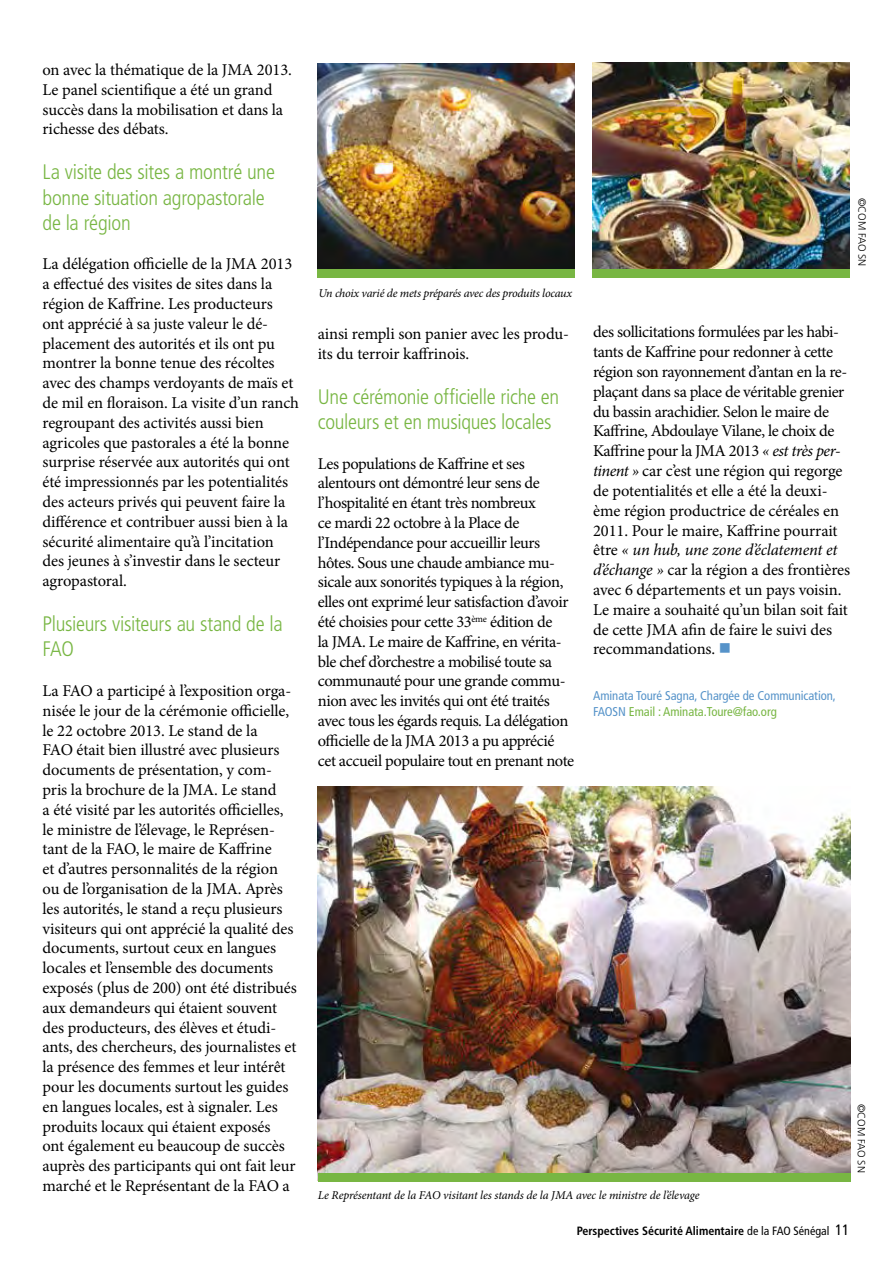
<style>
.page{position:relative;width:893px;height:1263px;background:#fff}
.page>*{position:absolute;margin:0;border:0;box-sizing:border-box;transform-origin:0 0}
.t1{font:300 condensed 21px/25.2px "Frutiger LT Std";letter-spacing:-.015em;color:#78b643}
.t2{font:16.5px/19.8px "Minion Pro";letter-spacing:-.01em;color:#000}
.t3{font:condensed 12.75px/15.3px "Frutiger LT Std";letter-spacing:-.005em;color:#5693c9}
.t4{font:italic 12px "Minion Pro";letter-spacing:-.02em;color:#000}
.t5{font:700 condensed 12px "Frutiger LT Std";color:#000}
.t6{font:300 10.5px "Frutiger LT Std";letter-spacing:-.005em;color:#000}
.s1{font-style:italic}
.s2{color:#5693c9}
.s3{color:#78b643}
.s4{font-weight:400}
.s5{font-weight:400;font-size:15px}
</style>
<div class="page">
<img style="left:318px;top:786px;width:532px;height:387px">
<div style="left:318px;top:1173px;width:532px;height:8px;background:#78b643"></div>
<img style="left:317px;top:63px;width:258px;height:207px">
<div style="left:317px;top:270px;width:258px;height:8px;background:#78b643"></div>
<img style="left:593px;top:63px;width:257px;height:206px">
<div style="left:593px;top:269px;width:257px;height:9px;background:#78b643"></div>
<p class="t2" style="left:43px;top:60px;width:251px">on avec la thématique de la JMA 2013.<br>Le panel scientifique a été un grand succès dans la mobilisation et dans la richesse des débats.</p>
<p class="t1" style="left:43px;top:160px;width:234px">La visite des sites a montré une bonne situation agropastorale de la région</p>
<p class="t2" style="left:43px;top:254px;width:258px">La délégation officielle de la JMA 2013 a effectué des visites de sites dans la région de Kaffrine. Les producteurs<br>ont apprécié à sa juste valeur le dé&shy;placement des autorités et ils ont pu montrer la bonne tenue des récoltes avec des champs verdoyants de maïs et de mil en floraison. La visite d’un ranch regroupant des activités aussi bien agricoles que pastorales a été la bonne surprise réservée aux autorités qui ont été impressionnés par les potentialités des acteurs privés qui peuvent faire la différence et contribuer aussi bien à la sécurité alimentaire qu’à l’incitation des jeunes à s’investir dans le secteur agropastoral.</p>
<p class="t1" style="left:43px;top:612px;width:242px">Plusieurs visiteurs au stand de la<br>FAO</p>
<p class="t2" style="left:43px;top:681px;width:256px">La FAO a participé à l’exposition orga&shy;nisée le jour de la cérémonie officielle, le 22 octobre 2013. Le stand de la<br>FAO était bien illustré avec plusieurs documents de présentation, y com&shy;pris la brochure de la JMA. Le stand<br>a été visité par les autorités officielles, le ministre de l’élevage, le Représen&shy;tant de la FAO, le maire de Kaffrine<br>et d’autres personnalités de la région ou de l’organisation de la JMA. Après les autorités, le stand a reçu plusieurs visiteurs qui ont apprécié la qualité des documents, surtout ceux en langues locales et l’ensemble des documents exposés (plus de 200) ont été distribués aux demandeurs qui étaient souvent des producteurs, des élèves et étudi&shy;ants, des chercheurs, des journalistes et la présence des femmes et leur intérêt pour les documents surtout les guides en langues locales, est à signaler. Les produits locaux qui étaient exposés<br>ont également eu beaucoup de succès auprès des participants qui ont fait leur marché et le Représentant de la FAO a</p>
<p class="t4" style="left:318px;top:285px;width:255px">Un choix varié de mets préparés avec des produits locaux</p>
<p class="t2" style="left:318px;top:324px;width:253px">ainsi rempli son panier avec les produ&shy;its du terroir kaffrinois.</p>
<p class="t1" style="left:318px;top:384px;width:243px">Une cérémonie officielle riche en couleurs et en musiques locales</p>
<p class="t2" style="left:318px;top:453px;width:258px">Les populations de Kaffrine et ses alentours ont démontré leur sens de l’hospitalité en étant très nombreux<br>ce mardi 22 octobre à la Place de l’Indépendance pour accueillir leurs hôtes. Sous une chaude ambiance mu&shy;sicale aux sonorités typiques à la région, elles ont exprimé leur satisfaction d’avoir été choisies pour cette 33<sup>ème</sup> édition de<br>la JMA. Le maire de Kaffrine, en vérita&shy;ble chef d’orchestre a mobilisé toute sa communauté pour une grande commu&shy;nion avec les invités qui ont été traités avec tous les égards requis. La délégation officielle de la JMA 2013 a pu apprécié cet accueil populaire tout en prenant note</p>
<p class="t6" style="left:868px;top:198px;width:70px;rotate:90deg">©COM FAO SN</p>
<p class="t2" style="left:593px;top:322px;width:259px">des sollicitations formulées par les habi&shy;tants de Kaffrine pour redonner à cette région son rayonnement d’antan en la re&shy;plaçant dans sa place de véritable grenier du bassin arachidier. Selon le maire de Kaffrine, Abdoulaye Vilane, le choix de Kaffrine pour la JMA 2013 <span class="s1">« est très per&shy;tinent »</span> car c’est une région qui regorge de potentialités et elle a été la deuxi&shy;ème région productrice de céréales en 2011. Pour le maire, Kaffrine pourrait être <span class="s1">« un hub, une zone d’éclatement et d’échange »</span> car la région a des frontières avec 6 départements et un pays voisin.<br>Le maire a souhaité qu’un bilan soit fait de cette JMA afin de faire le suivi des recommandations. <span class="s2">■</span></p>
<p class="t3" style="left:593px;top:688px;width:244px">Aminata Touré Sagna, Chargée de Communication,<br>FAOSN <span class="s3">Email : Aminata.Toure@fao.org</span></p>
<p class="t6" style="left:867px;top:1104px;width:70px;rotate:90deg">©COM FAO SN</p>
<p class="t4" style="left:318px;top:1187px;width:383px">Le Représentant de la FAO visitant les stands de la JMA avec le ministre de l’élevage</p>
<p class="t5" style="left:577px;top:1223px;width:274px">Perspectives Sécurité Alimentaire <span class="s4">de la FAO Sénégal</span> <span class="s5">11</span></p>
</div>
